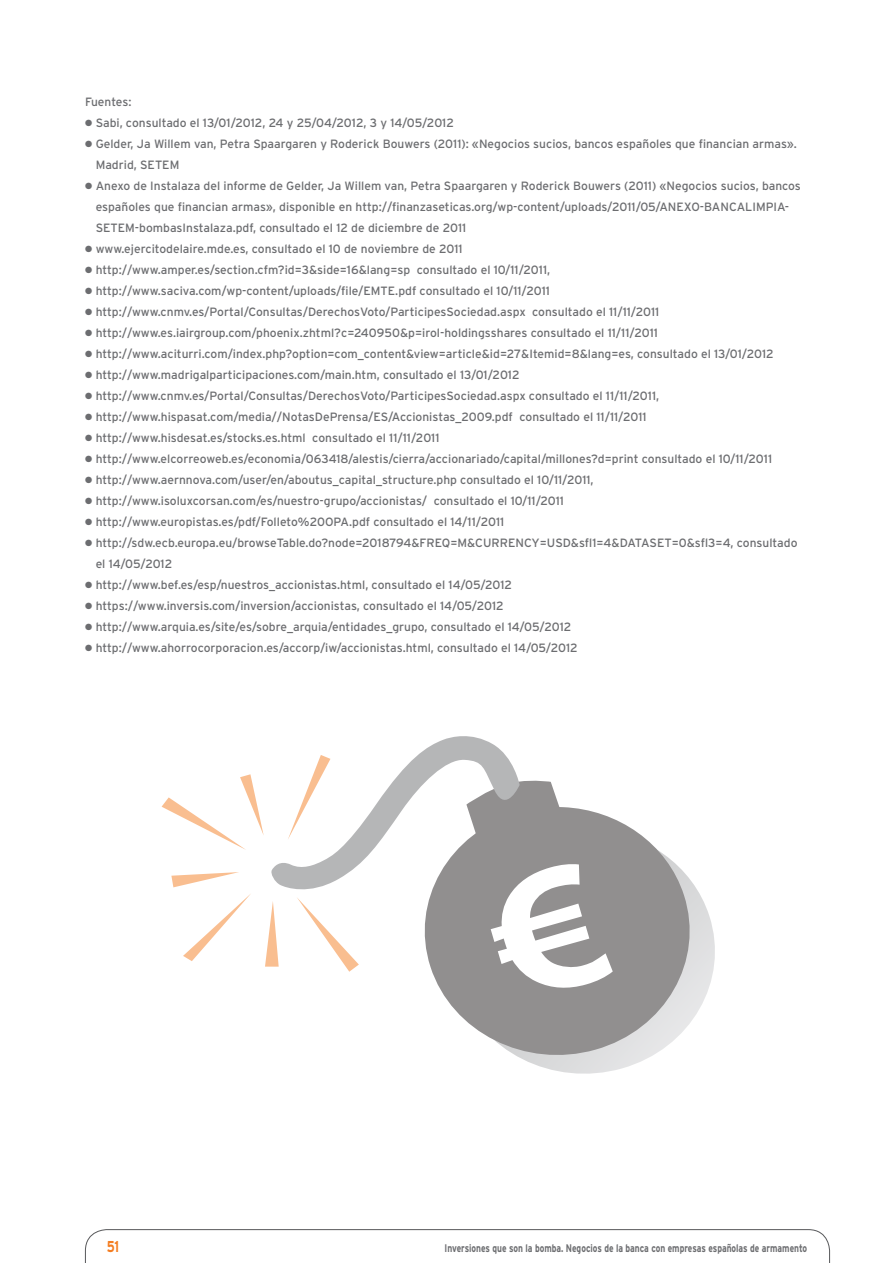
<style>
.page{position:relative;width:893px;height:1263px;background:#fff}
.page>*{position:absolute;margin:0;border:0;box-sizing:border-box;transform-origin:0 0}
.t1{font:700 15.75px "Interstate";color:#f47d21;scale:.76 1}
.t2{font:12px/21px "Interstate";color:#6c6d70}
.t3{font:700 10.95px "Interstate";color:#6c6d70;scale:.76 1}
</style>
<div class="page">
<svg style="left:85px;top:1229px;width:745px;height:34px"></svg>
<svg style="left:550px;top:905px;width:165px;height:169px"></svg>
<svg style="left:440px;top:818px;width:265px;height:251px;fill:#918f8f"></svg>
<svg style="left:162px;top:736px;width:451px;height:253px"></svg>
<p class="t2" style="left:85px;top:91px;width:48px">Fuentes:</p>
<p class="t2" style="left:85px;top:112px;width:370px">● Sabi, consultado el 13/01/2012, 24 y 25/04/2012, 3 y 14/05/2012</p>
<p class="t2" style="left:96px;top:133px;width:703px;text-indent:-11px">● Gelder, Ja Willem van, Petra Spaargaren y Roderick Bouwers (2011): «Negocios sucios, bancos españoles que financian armas».<br>Madrid, SETEM</p>
<p class="t2" style="left:96px;top:175px;width:707px;text-indent:-11px">● Anexo de Instalaza del informe de Gelder, Ja Willem van, Petra Spaargaren y Roderick Bouwers (2011) «Negocios sucios, bancos españoles que financian armas», disponible en http://finanzaseticas.org/wp-content/uploads/2011/05/ANEXO-BANCALIMPIA-<br>SETEM-bombasInstalaza.pdf, consultado el 12 de diciembre de 2011</p>
<p class="t2" style="left:85px;top:238px;width:379px">● www.ejercitodelaire.mde.es, consultado el 10 de noviembre de 2011</p>
<p class="t2" style="left:85px;top:259px;width:467px">● http://www.amper.es/section.cfm?id=3&amp;side=16&amp;lang=sp consultado el 10/11/2011,</p>
<p class="t2" style="left:85px;top:280px;width:466px">● http://www.saciva.com/wp-content/uploads/file/EMTE.pdf consultado el 10/11/2011</p>
<p class="t2" style="left:85px;top:301px;width:576px">● http://www.cnmv.es/Portal/Consultas/DerechosVoto/ParticipesSociedad.aspx consultado el 11/11/2011</p>
<p class="t2" style="left:85px;top:322px;width:574px">● http://www.es.iairgroup.com/phoenix.zhtml?c=240950&amp;p=irol-holdingsshares consultado el 11/11/2011</p>
<p class="t2" style="left:85px;top:343px;width:690px">● http://www.aciturri.com/index.php?option=com_content&amp;view=article&amp;id=27&amp;Itemid=8&amp;lang=es, consultado el 13/01/2012</p>
<p class="t2" style="left:85px;top:364px;width:436px">● http://www.madrigalparticipaciones.com/main.htm, consultado el 13/01/2012</p>
<p class="t2" style="left:85px;top:385px;width:576px">● http://www.cnmv.es/Portal/Consultas/DerechosVoto/ParticipesSociedad.aspx consultado el 11/11/2011,</p>
<p class="t2" style="left:85px;top:406px;width:563px">● http://www.hispasat.com/media//NotasDePrensa/ES/Accionistas_2009.pdf consultado el 11/11/2011</p>
<p class="t2" style="left:85px;top:427px;width:356px">● http://www.hisdesat.es/stocks.es.html consultado el 11/11/2011</p>
<p class="t2" style="left:85px;top:448px;width:689px">● http://www.elcorreoweb.es/economia/063418/alestis/cierra/accionariado/capital/millones?d=print consultado el 10/11/2011</p>
<p class="t2" style="left:85px;top:469px;width:510px">● http://www.aernnova.com/user/en/aboutus_capital_structure.php consultado el 10/11/2011,</p>
<p class="t2" style="left:85px;top:490px;width:481px">● http://www.isoluxcorsan.com/es/nuestro-grupo/accionistas/ consultado el 10/11/2011</p>
<p class="t2" style="left:85px;top:511px;width:421px">● http://www.europistas.es/pdf/Folleto%20OPA.pdf consultado el 14/11/2011</p>
<p class="t2" style="left:96px;top:532px;width:703px;text-indent:-11px">● http://sdw.ecb.europa.eu/browseTable.do?node=2018794&amp;FREQ=M&amp;CURRENCY=USD&amp;sfl1=4&amp;DATASET=0&amp;sfl3=4, consultado el 14/05/2012</p>
<p class="t2" style="left:85px;top:574px;width:429px">● http://www.bef.es/esp/nuestros_accionistas.html, consultado el 14/05/2012</p>
<p class="t2" style="left:85px;top:595px;width:420px">● https://www.inversis.com/inversion/accionistas, consultado el 14/05/2012</p>
<p class="t2" style="left:85px;top:616px;width:488px">● http://www.arquia.es/site/es/sobre_arquia/entidades_grupo, consultado el 14/05/2012</p>
<p class="t2" style="left:85px;top:637px;width:494px">● http://www.ahorrocorporacion.es/accorp/iw/accionistas.html, consultado el 14/05/2012</p>
<h1 class="t1" style="left:107px;top:1238px;width:18px">51</h1>
<p class="t3" style="left:445px;top:1242px;width:479px">Inversiones que son la bomba. Negocios de la banca con empresas españolas de armamento</p>
</div>
